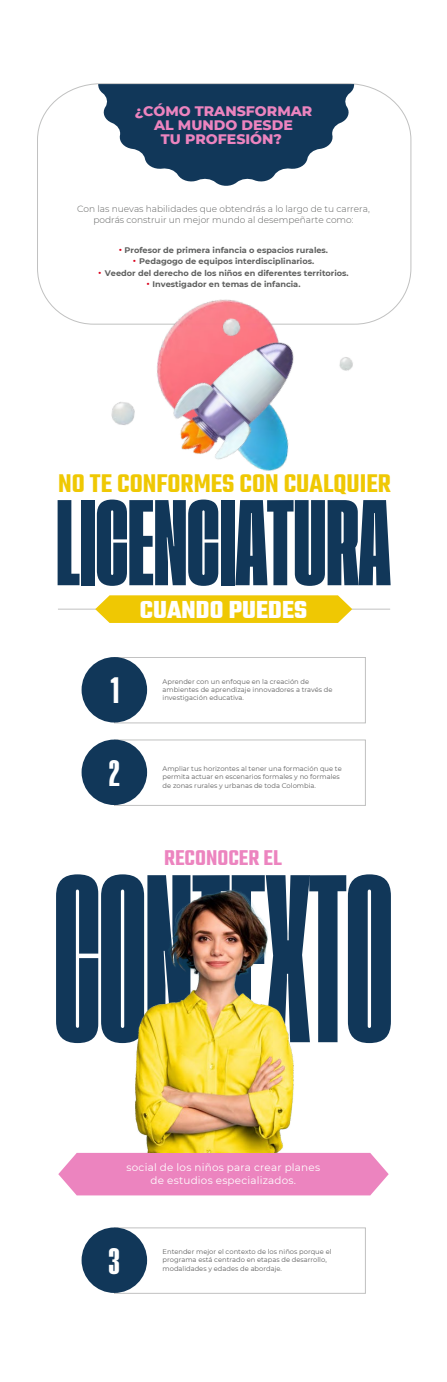
<style>
.page{position:relative;width:447px;height:1382px;background:#fff}
.page>*{position:absolute;margin:0;border:0;box-sizing:border-box;transform-origin:0 0}
.t1{font:90.07px "Tusker Grotesk 3800 Super";color:#113759}
.t2{font:36.83px "AQUARIUM Regular";color:#fff}
.t3{font:600 27.9px "Teko";color:#efc803}
.t4{font:700 26.55px "Teko";color:#fff}
.t5{font:600 23.33px "Teko";color:#ec84bf}
.t6{font:800 14.1px/14.2px "Montserrat";color:#ec84bf;text-align:center}
.t7{font:10.35px/13px "Montserrat";letter-spacing:.02em;color:#fff;text-align:center}
.t8{font:300 9px/10.5px "Montserrat";color:#606160;text-align:center}
.t9{font:700 8.18px/11.3px "Montserrat";color:#606160;text-align:center}
.t10{font:6.75px/8.1px "Montserrat";color:#606060}
.s1{font-size:11.18px;color:#da001c}
</style>
<div class="page">
<svg style="left:37px;top:84px;width:374px;height:240px"></svg>
<svg style="left:98px;top:84px;width:256px;height:103px;fill:#113759"></svg>
<div style="left:58px;top:1153px;width:330px;height:42px;background:#ec84bf"></div>
<div style="left:81px;top:657px;width:66px;height:65px;background:#113759;border-radius:50%"></div>
<div style="left:81px;top:740px;width:66px;height:65px;background:#113759;border-radius:50%"></div>
<div style="left:81px;top:1227px;width:66px;height:66px;background:#113759;border-radius:50%"></div>
<hr style="left:58px;top:609px;width:39px;height:1px;background:#606160">
<hr style="left:351px;top:609px;width:39px;height:1px;background:#606160">
<svg style="left:95px;top:595px;width:257px;height:28px;background:#f0cb14"></svg>
<img style="left:56px;top:875px;width:331px;height:278px">
<img style="left:133px;top:263px;width:171px;height:62px">
<img style="left:141px;top:307px;width:186px;height:164px">
<img style="left:214px;top:304px;width:40px;height:41px">
<img style="left:111px;top:383px;width:43px;height:54px">
<img style="left:339px;top:357px;width:14px;height:14px">
<h3 class="t6" style="left:135px;top:103px;width:179px">¿CÓMO TRANSFORMAR<br>AL MUNDO DESDE<br>TU PROFESIÓN?</h3>
<h3 class="t8" style="left:77px;top:203px;width:294px">Con las nuevas habilidades que obtendrás a lo largo de tu carrera, podrás construir un mejor mundo al desempeñarte como:</h3>
<p class="t9" style="left:98px;top:244px;width:252px"><span class="s1">·</span> Profesor de primera infancia o espacios rurales.<br><span class="s1">·</span> Pedagogo de equipos interdisciplinarios.<br><span class="s1">·</span> Veedor del derecho de los niños en diferentes territorios. <span class="s1">·</span> Investigador en temas de infancia.</p>
<h3 class="t3" style="left:58px;top:467px;width:334px">NO TE CONFORMES CON CUALQUIER</h3>
<h1 class="t1" style="left:56px;top:490px;width:335px">LICENCIATURA</h1>
<h3 class="t4" style="left:140px;top:593px;width:168px">CUANDO PUEDES</h3>
<h2 class="t2" style="left:109px;top:669px;width:12px">1</h2>
<h2 class="t2" style="left:109px;top:752px;width:13px">2</h2>
<p class="t10" style="left:162px;top:677px;width:171px">Aprender con un enfoque en la creación de ambientes de aprendizaje innovadores a través de investigación educativa.</p>
<p class="t10" style="left:162px;top:765px;width:180px">Ampliar tus horizontes al tener una formación que te permita actuar en escenarios formales y no formales de zonas rurales y urbanas de toda Colombia.</p>
<h3 class="t5" style="left:164px;top:843px;width:119px">RECONOCER EL</h3>
<h3 class="t7" style="left:126px;top:1161px;width:195px">social de los niños para crear planes de estudios especializados.</h3>
<h2 class="t2" style="left:109px;top:1239px;width:13px">3</h2>
<p class="t10" style="left:162px;top:1248px;width:170px">Entender mejor el contexto de los niños porque el programa está centrado en etapas de desarrollo, modalidades y edades de abordaje.</p>
</div>
